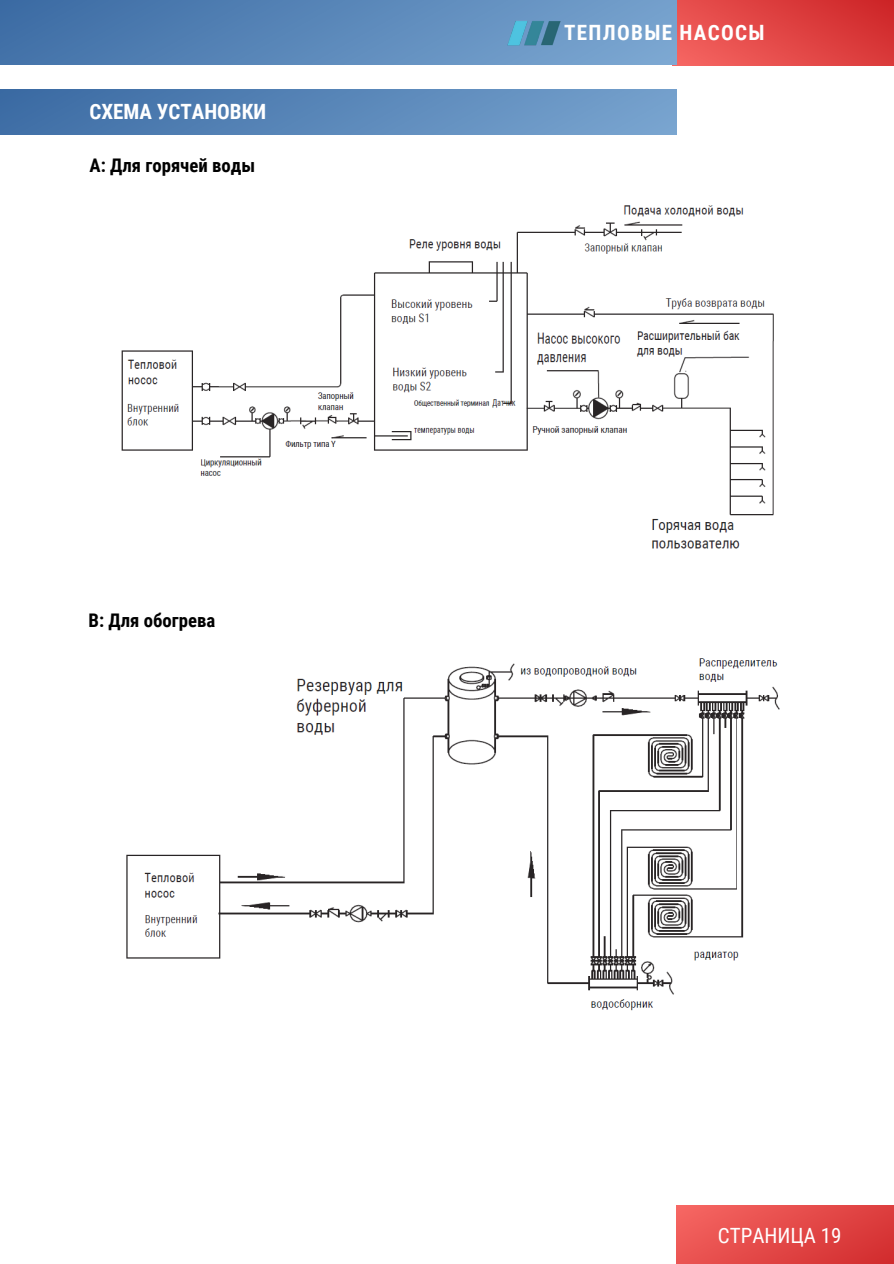
<style>
.page{position:relative;width:894px;height:1264px;background:#fff}
.page>*{position:absolute;margin:0;border:0;box-sizing:border-box;transform-origin:0 0}
.t1{font:700 21px "Roboto Condensed";letter-spacing:.065em;color:#fff}
.t2{font:700 21px "Roboto Condensed";color:#fff}
.t3{font:21px "Roboto Condensed";color:#fff}
.t4{font:700 18.75px "Roboto Condensed";color:#000}
</style>
<div class="page">
<div style="left:671px;top:0;width:222px;height:65px;background:linear-gradient(to right,#ef5c59,#d32f30)"></div>
<div style="left:0;top:0;width:676px;height:65px;background:linear-gradient(to right,#3f6ea6,#79a4cf)"></div>
<img style="left:505px;top:16px;width:59px;height:35px">
<div style="left:0;top:89px;width:676px;height:45px;background:linear-gradient(to right,#3c6ca4,#77a3ce)"></div>
<div style="left:676px;top:1205px;width:217px;height:58px;background:linear-gradient(to right,#f15e5b,#d73536)"></div>
<img style="left:121px;top:205px;width:653px;height:344px">
<img style="left:126px;top:658px;width:654px;height:353px">
<p class="t2" style="left:89px;top:99px;width:178px">СХЕМА УСТАНОВКИ</p>
<p class="t4" style="left:89px;top:154px;width:167px">A: Для горячей воды</p>
<p class="t4" style="left:89px;top:609px;width:128px">B: Для обогрева</p>
<p class="t1" style="left:564px;top:21px;width:202px">ТЕПЛОВЫЕ НАСОСЫ</p>
<p class="t3" style="left:717px;top:1223px;width:125px">СТРАНИЦА 19</p>
</div>
